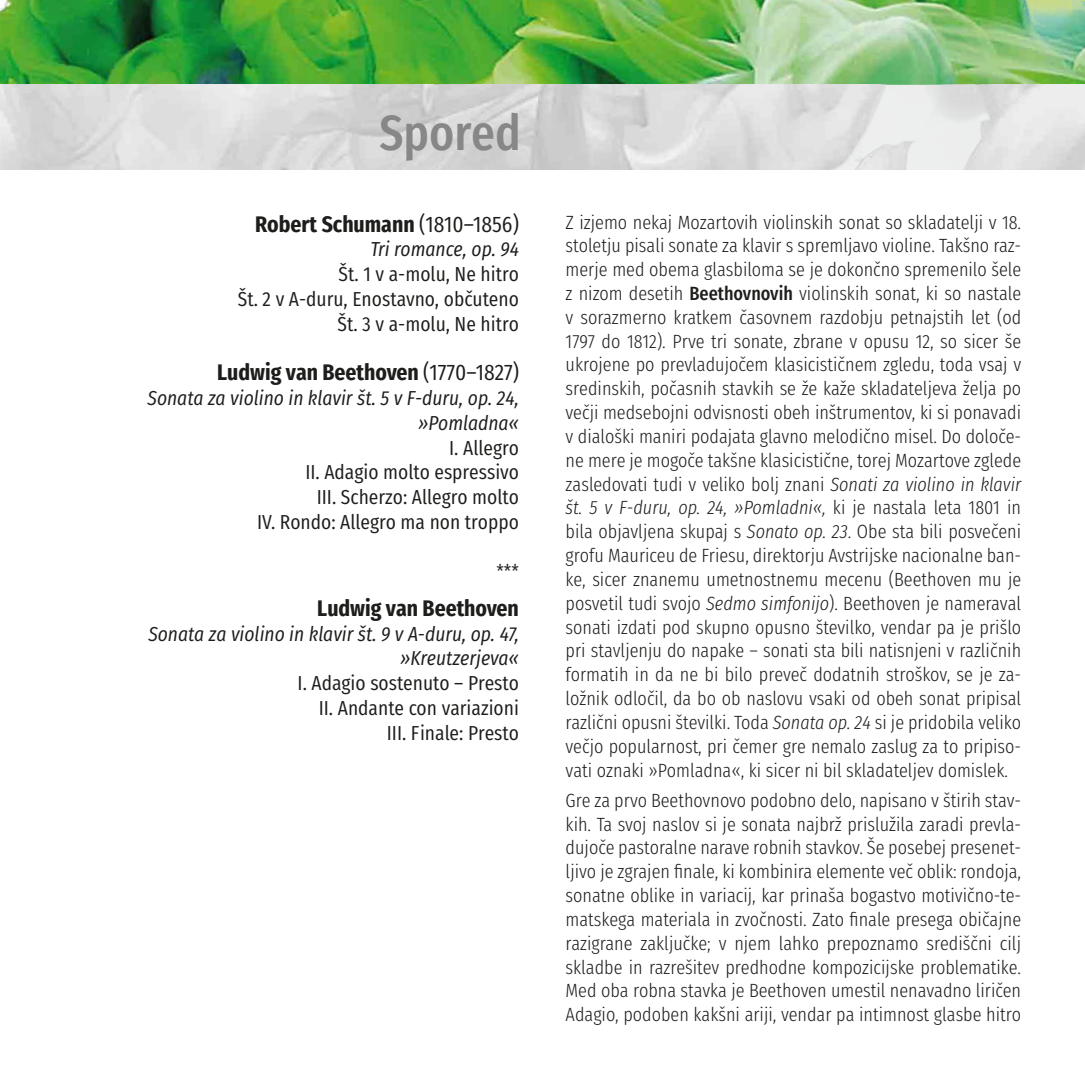
<style>
.page{position:relative;width:1085px;height:1085px;background:#fff}
.page>*{position:absolute;margin:0;border:0;box-sizing:border-box;transform-origin:0 0}
.t1{font:500 49.5px "Fira Sans Condensed";color:#878787}
.t2{font:700 22.5px "Fira Sans Condensed";color:#1d1d1b}
.t3{font:20.25px/24.8px "Fira Sans Condensed";color:#1d1d1b;text-align:right}
.t4{font:italic 20.25px/24.8px "Fira Sans Condensed";color:#1d1d1b;text-align:right}
.t5{font:300 19.12px/23.8px "Fira Sans Condensed";color:#1d1d1b;text-align:justify}
.t6{font:19.12px "Fira Sans Condensed";color:#1d1d1b}
.s1{font-weight:400}
.s2{font-weight:500}
.s3{font-style:italic}
</style>
<div class="page">
<img style="left:0;top:0;width:1084px;height:85px">
<svg style="left:0;top:85px;width:1084px;height:85px;fill:#ddd"></svg>
<h1 class="t1" style="left:379px;top:88px;width:143px">Spored</h1>
<p class="t2" style="left:255px;top:203px;width:265px">Robert Schumann <span class="s1">(1810–1856)</span></p>
<p class="t4" style="left:370px;top:237px;width:150px">Tri romance, op. 94</p>
<p class="t3" style="left:238px;top:259px;width:282px">Št. 1 v a-molu, Ne hitro<br>Št. 2 v A-duru, Enostavno, občuteno<br>Št. 3 v a-molu, Ne hitro</p>
<p class="t2" style="left:217px;top:352px;width:303px">Ludwig van Beethoven <span class="s1">(1770–1827)</span></p>
<p class="t4" style="left:147px;top:385px;width:373px">Sonata za violino in klavir št. 5 v F-duru, op. 24, »Pomladna«</p>
<p class="t3" style="left:257px;top:433px;width:263px">I. Allegro<br>II. Adagio molto espressivo<br>III. Scherzo: Allegro molto<br>IV. Rondo: Allegro ma non troppo</p>
<p class="t6" style="left:496px;top:554px;width:24px">***</p>
<p class="t2" style="left:317px;top:587px;width:203px">Ludwig van Beethoven</p>
<p class="t4" style="left:148px;top:621px;width:372px">Sonata za violino in klavir št. 9 v A-duru, op. 47, »Kreutzerjeva«</p>
<p class="t3" style="left:297px;top:668px;width:223px">I. Adagio sostenuto – Presto<br>II. Andante con variazioni<br>III. Finale: Presto</p>
<p class="t5" style="left:565px;top:208px;width:457px">Z izjemo nekaj Mozartovih violinskih sonat so skladatelji v 18. stoletju pisali sonate za klavir s spremljavo violine. Takšno raz&shy;merje med obema glasbiloma se je dokončno spremenilo šele z nizom desetih <span class="s2">Beethovnovih</span> violinskih sonat, ki so nastale v sorazmerno kratkem časovnem razdobju petnajstih let (od 1797 do 1812). Prve tri sonate, zbrane v opusu 12, so sicer še ukrojene po prevladujočem klasicističnem zgledu, toda vsaj v sredinskih, počasnih stavkih se že kaže skladateljeva želja po večji medsebojni odvisnosti obeh inštrumentov, ki si ponavadi v dialoški maniri podajata glavno melodično misel. Do določe&shy;ne mere je mogoče takšne klasicistične, torej Mozartove zglede zasledovati tudi v veliko bolj znani <span class="s3">Sonati za violino in klavir št. 5 v F-duru, op. 24, »Pomladni«,</span> ki je nastala leta 1801 in bila objavljena skupaj s <span class="s3">Sonato op. 23</span>. Obe sta bili posvečeni grofu Mauriceu de Friesu, direktorju Avstrijske nacionalne ban&shy;ke, sicer znanemu umetnostnemu mecenu (Beethoven mu je posvetil tudi svojo <span class="s3">Sedmo simfonijo</span>). Beethoven je nameraval sonati izdati pod skupno opusno številko, vendar pa je prišlo pri stavljenju do napake – sonati sta bili natisnjeni v različnih formatih in da ne bi bilo preveč dodatnih stroškov, se je za&shy;ložnik odločil, da bo ob naslovu vsaki od obeh sonat pripisal različni opusni številki. Toda <span class="s3">Sonata op. 24</span> si je pridobila veliko večjo popularnost, pri čemer gre nemalo zaslug za to pripiso&shy;vati oznaki »Pomladna«, ki sicer ni bil skladateljev domislek.</p>
<p class="t5" style="left:565px;top:786px;width:457px">Gre za prvo Beethovnovo podobno delo, napisano v štirih stav&shy;kih. Ta svoj naslov si je sonata najbrž prislužila zaradi prevla&shy;dujoče pastoralne narave robnih stavkov. Še posebej presenet&shy;ljivo je zgrajen finale, ki kombinira elemente več oblik: rondoja, sonatne oblike in variacij, kar prinaša bogastvo motivično-te&shy;matskega materiala in zvočnosti. Zato finale presega običajne razigrane zaključke; v njem lahko prepoznamo središčni cilj skladbe in razrešitev predhodne kompozicijske problematike.<br>Med oba robna stavka je Beethoven umestil nenavadno liričen Adagio, podoben kakšni ariji, vendar pa intimnost glasbe hitro</p>
</div>
